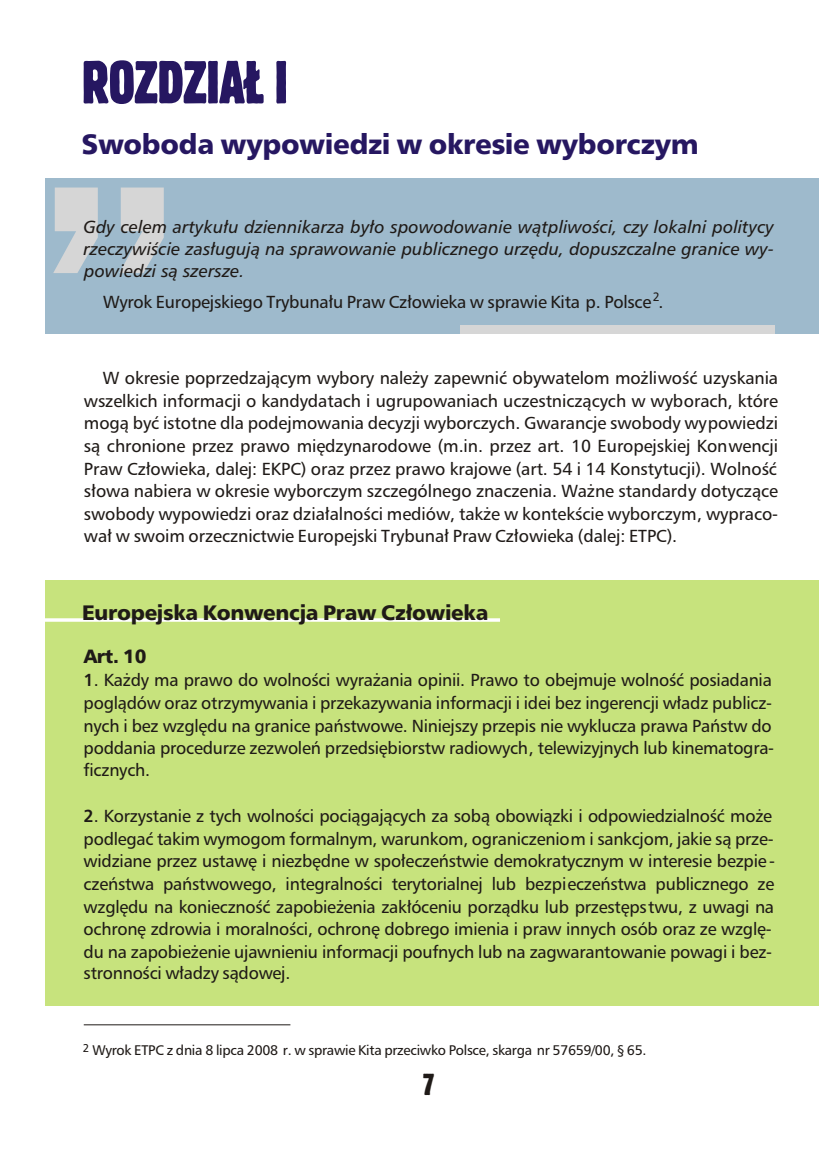
<style>
.page{position:relative;width:819px;height:1168px;background:#fff}
.page>*{position:absolute;margin:0;border:0;box-sizing:border-box;transform-origin:0 0}
.t1{font:31.5px "Block DEE Regu Extr Cond";color:#1f1a17}
.t2{font:28px "Humnst 777 Blk PL Regular A";letter-spacing:-.015em;color:#261761}
.t3{font:21px "Humnst 777 Blk PL Regular A";letter-spacing:-.015em;color:#1f1a17}
.t4{font:19.25px "Humnst 777 Blk PL Regular A";color:#1f1a17}
.t5{font:17.5px/22.6px "Humnst 777 PL Roman A";letter-spacing:-.015em;color:#1f1a17}
.t6{font:17.5px/22.2px "Humnst 777 PL Italic A";letter-spacing:.005em;color:#1f1a17;text-align:justify}
.t7{font:14px "Humnst 777 PL Roman A";letter-spacing:-.02em;color:#1f1a17}
.t8{font:12.25px "Humnst 777 PL Roman A";color:#1f1a17}
.s1{font-family:"Humnst 777 PL Bold A"}
</style>
<div class="page">
<div style="left:45px;top:178px;width:774px;height:156px;background:#9ebacc"></div>
<svg style="left:53px;top:187px;width:111px;height:86px"></svg>
<div style="left:45px;top:580px;width:774px;height:425px;background:#c7e37d"></div>
<svg style="left:84px;top:60px;width:202px;height:44px"></svg>
<hr style="left:84px;top:1024px;width:206px;height:1px;background:#1f1a17">
<hr style="left:45px;top:618px;width:455px;height:3px;background:#fff">
<div style="left:460px;top:326px;width:315px;height:8px;background:#d6d6d6"></div>
<h2 class="t2" style="left:82px;top:132px;width:619px">Swoboda wypowiedzi w okresie wyborczym</h2>
<p class="t6" style="left:83px;top:217px;width:692px">Gdy celem artyku³u dziennikarza by³o spowodowanie w¹tpliwoœci, czy lokalni politycy rzeczywiœcie zas³uguj¹ na sprawowanie publicznego urzêdu, dopuszczalne granice wy&shy;powiedzi s¹ szersze.</p>
<p class="t8" style="left:653px;top:292px;width:9px">2</p>
<p class="t5" style="left:103px;top:292px;width:562px">Wyrok Europejskiego Trybuna³u Praw Cz³owieka w sprawie Kita p. Polsce .</p>
<p class="t5" style="left:84px;top:368px;width:696px;text-align:justify;text-indent:19px">W okresie poprzedzaj¹cym wybory nale¿y zapewniæ obywatelom mo¿liwoœæ uzyskania wszelkich informacji o kandydatach i ugrupowaniach uczestnicz¹cych w wyborach, które mog¹ byæ istotne dla podejmowania decyzji wyborczych. Gwarancje swobody wypowiedzi s¹ chronione przez prawo miêdzynarodowe (m.in. przez art. 10 Europejskiej Konwencji Praw Cz³owieka, dalej: EKPC) oraz przez prawo krajowe (art. 54 i 14 Konstytucji). Wolnoœæ s³owa nabiera w okresie wyborczym szczególnego znaczenia. Wa¿ne standardy dotycz¹ce swobody wypowiedzi oraz dzia³alnoœci mediów, tak¿e w kontekœcie wyborczym, wypraco&shy;wa³ w swoim orzecznictwie Europejski Trybuna³ Praw Cz³owieka (dalej: ETPC).</p>
<p class="t3" style="left:82px;top:604px;width:408px">Europejska Konwencja Praw Cz³owieka</p>
<p class="t4" style="left:84px;top:648px;width:64px">Art. 10</p>
<p class="t5" style="left:84px;top:670px;width:692px"><span class="s1">1</span>. Ka¿dy ma prawo do wolnoœci wyra¿ania opinii. Prawo to obejmuje wolnoœæ posiadania pogl¹dów oraz otrzymywania i przekazywania informacji i idei bez ingerencji w³adz publicz&shy;nych i bez wzglêdu na granice pañstwowe. Niniejszy przepis nie wyklucza prawa Pañstw do poddania procedurze zezwoleñ przedsiêbiorstw radiowych, telewizyjnych lub kinematogra-</p>
<p class="t5" style="left:84px;top:760px;width:68px">ficznych.</p>
<p class="t5" style="left:84px;top:806px;width:693px"><span class="s1">2</span>. Korzystanie z tych wolnoœci poci¹gaj¹cych za sob¹ obowi¹zki i odpowiedzialnoœæ mo¿e podlegaæ takim wymogom formalnym, warunkom, ograniczeniom i sankcjom, jakie s¹ prze&shy;widziane przez ustawê i niezbêdne w spo³eczeñstwie demokratycznym w interesie bezpie - czeñstwa pañstwowego, integralnoœci terytorialnej lub bezpieczeñstwa publicznego ze wzglêdu na koniecznoœæ zapobie¿enia zak³óceniu porz¹dku lub przestêpstwu, z uwagi na ochronê zdrowia i moralnoœci, ochronê dobrego imienia i praw innych osób oraz ze wzglê&shy;du na zapobie¿enie ujawnieniu informacji poufnych lub na zagwarantowanie powagi i bez&shy;stronnoœci w³adzy s¹dowej.</p>
<p class="t7" style="left:83px;top:1044px;width:565px"><sup>2</sup> Wyrok ETPC z dnia 8 lipca 2008 r. w sprawie Kita przeciwko Polsce, skarga nr 57659/00, § 65.</p>
<h1 class="t1" style="left:423px;top:1070px;width:13px">7</h1>
</div>
